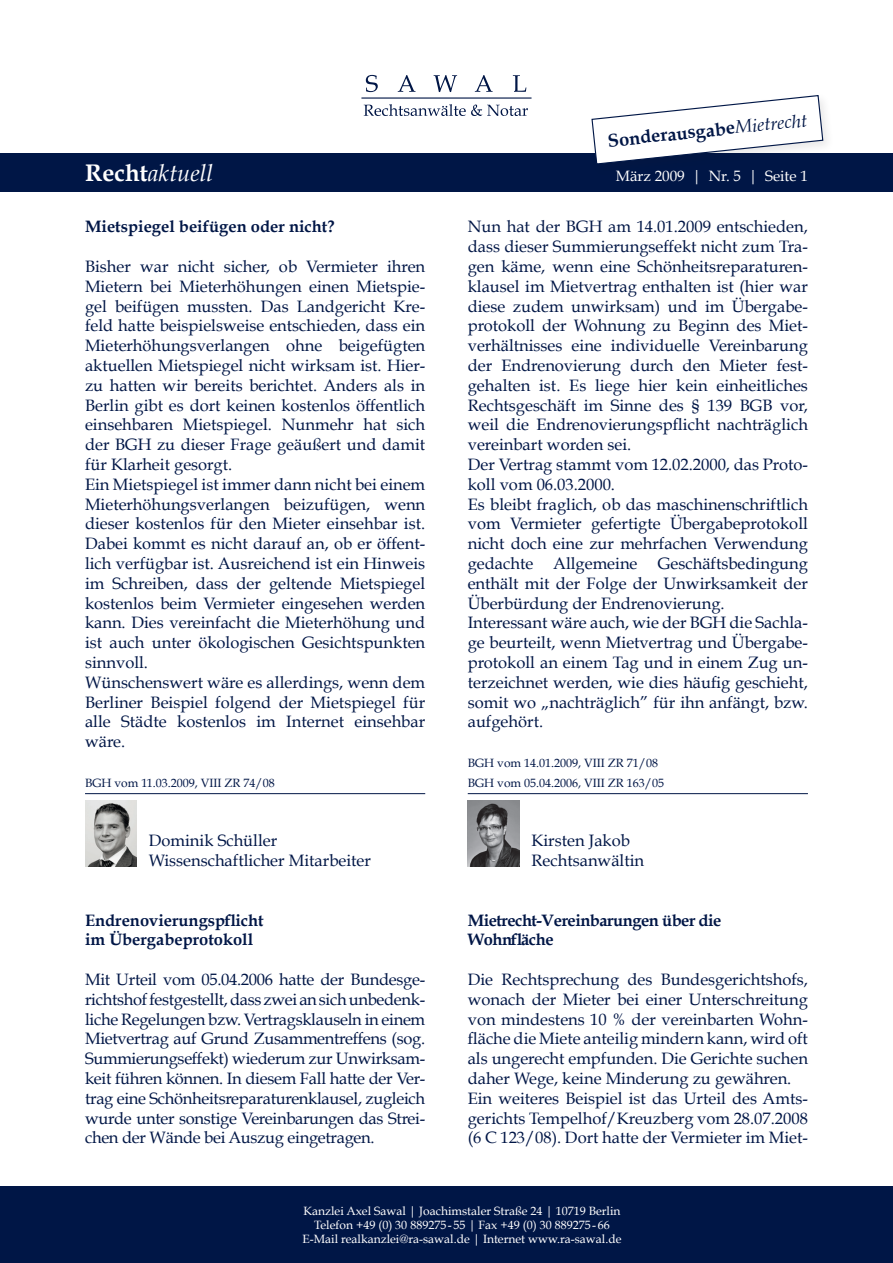
<style>
.page{position:relative;width:893px;height:1263px;background:#fff}
.page>*{position:absolute;margin:0;border:0;box-sizing:border-box;transform-origin:0 0}
.t1{font:italic 24px "Book Antiqua";color:#fff}
.t2{font:700 18.3px "Book Antiqua";color:#001646}
.t3{font:16.5px/19.8px "Book Antiqua";color:#001646}
.t4{font:700 16.5px/19.8px "Book Antiqua";color:#001646}
.t5{font:700 16.5px/19.8px "Book Antiqua";letter-spacing:-.03em;color:#001646}
.t6{font:15px "Book Antiqua";color:#fff}
.t7{font:12px/14.4px "Book Antiqua";color:#fff;text-align:center}
.t8{font:12px/19.8px "Book Antiqua";color:#001646}
.s1{font-weight:400;font-style:italic}
.s2{font-weight:700;font-style:normal}
</style>
<div class="page">
<div style="left:0;top:153px;width:893px;height:38px;background:#001646"></div>
<div style="left:0;top:1186px;width:893px;height:77px;background:#001646"></div>
<hr style="left:361px;top:97px;width:170px;height:2px;background:#001646">
<svg style="left:366px;top:75px;width:160px;height:17px"></svg>
<svg style="left:364px;top:104px;width:164px;height:12px"></svg>
<div style="left:587px;top:91px;width:248px;height:85px;background:#231f20;opacity:.1"></div>
<svg style="left:591px;top:94px;width:233px;height:71px"></svg>
<hr style="left:85px;top:793px;width:340px;height:1px;background:#001646">
<hr style="left:468px;top:793px;width:340px;height:1px;background:#001646">
<img style="left:85px;top:800px;width:51px;height:66px">
<img style="left:468px;top:800px;width:51px;height:66px">
<p class="t2" style="left:607px;top:130px;width:201px;rotate:-6deg">Sonderausgabe<span class="s1">Mietrecht</span></p>
<h1 class="t1" style="left:85px;top:159px;width:129px"><span class="s2">Recht</span>aktuell</h1>
<p class="t6" style="left:616px;top:167px;width:194px">März 2009 | Nr. 5 | Seite 1</p>
<p class="t4" style="left:85px;top:217px;width:251px">Mietspiegel beifügen oder nicht?</p>
<p class="t3" style="left:85px;top:257px;width:342px">Bisher war nicht sicher, ob Vermieter ihren Mietern bei Mieterhöhungen einen Mietspie&shy;gel beifügen mussten. Das Landgericht Kre&shy;feld hatte beispielsweise entschieden, dass ein Mieterhöhungsverlangen ohne beigefügten aktuellen Mietspiegel nicht wirksam ist. Hier&shy;zu hatten wir bereits berichtet. Anders als in Berlin gibt es dort keinen kostenlos öffentlich einsehbaren Mietspiegel. Nunmehr hat sich der BGH zu dieser Frage geäußert und damit für Klarheit gesorgt.<br>Ein Mietspiegel ist immer dann nicht bei einem Mieterhöhungsverlangen beizufügen, wenn dieser kostenlos für den Mieter einsehbar ist.<br>Dabei kommt es nicht darauf an, ob er öffent&shy;lich verfügbar ist. Ausreichend ist ein Hinweis im Schreiben, dass der geltende Mietspiegel kostenlos beim Vermieter eingesehen werden kann. Dies vereinfacht die Mieterhöhung und ist auch unter ökologischen Gesichtspunkten sinnvoll.<br>Wünschenswert wäre es allerdings, wenn dem Berliner Beispiel folgend der Mietspiegel für alle Städte kostenlos im Internet einsehbar wäre.</p>
<p class="t8" style="left:85px;top:773px;width:191px">BGH vom 11.03.2009, VIII ZR 74/08</p>
<p class="t3" style="left:149px;top:831px;width:224px">Dominik Schüller<br>Wissenschaftlicher Mitarbeiter</p>
<p class="t4" style="left:85px;top:910px;width:180px">Endrenovierungspflicht im Übergabeprotokoll</p>
<p class="t3" style="left:85px;top:969px;width:342px;text-align:justify">Mit Urteil vom 05.04.2006 hatte der Bundesge&shy;richtshof festgestellt, dass zwei an sich unbedenk&shy;liche Regelungen bzw. Vertragsklauseln in einem Mietvertrag auf Grund Zusammentreffens (sog.<br>Summierungseffekt) wiederum zur Unwirksam&shy;keit führen können. In diesem Fall hatte der Ver&shy;trag eine Schönheitsreparaturenklausel, zugleich wurde unter sonstige Vereinbarungen das Strei&shy;chen der Wände bei Auszug eingetragen.</p>
<p class="t3" style="left:468px;top:217px;width:342px">Nun hat der BGH am 14.01.2009 entschieden, dass dieser Summierungseffekt nicht zum Tra&shy;gen käme, wenn eine Schönheitsreparaturen&shy;klausel im Mietvertrag enthalten ist (hier war diese zudem unwirksam) und im Übergabe&shy;protokoll der Wohnung zu Beginn des Miet&shy;verhältnisses eine individuelle Vereinbarung der Endrenovierung durch den Mieter fest&shy;gehalten ist. Es liege hier kein einheitliches Rechtsgeschäft im Sinne des § 139 BGB vor, weil die Endrenovierungspflicht nachträglich vereinbart worden sei.<br>Der Vertrag stammt vom 12.02.2000, das Proto&shy;koll vom 06.03.2000.<br>Es bleibt fraglich, ob das maschinenschriftlich vom Vermieter gefertigte Übergabeprotokoll nicht doch eine zur mehrfachen Verwendung gedachte Allgemeine Geschäftsbedingung enthält mit der Folge der Unwirksamkeit der Überbürdung der Endrenovierung.<br>Interessant wäre auch, wie der BGH die Sachla&shy;ge beurteilt, wenn Mietvertrag und Übergabe&shy;protokoll an einem Tag und in einem Zug un&shy;terzeichnet werden, wie dies häufig geschieht, somit wo „nachträglich” für ihn anfängt, bzw. aufgehört.</p>
<p class="t8" style="left:468px;top:753px;width:198px">BGH vom 14.01.2009, VIII ZR 71/08<br>BGH vom 05.04.2006, VIII ZR 163/05</p>
<p class="t3" style="left:531px;top:831px;width:114px">Kirsten Jakob<br>Rechtsanwältin</p>
<p class="t5" style="left:468px;top:910px;width:255px">Mietrecht-Vereinbarungen über die<br>Wohnfläche</p>
<p class="t3" style="left:468px;top:969px;width:342px">Die Rechtsprechung des Bundesgerichtshofs, wonach der Mieter bei einer Unterschreitung von mindestens 10 % der vereinbarten Wohn&shy;fläche die Miete anteilig mindern kann, wird oft als ungerecht empfunden. Die Gerichte suchen daher Wege, keine Minderung zu gewähren.<br>Ein weiteres Beispiel ist das Urteil des Amts&shy;gerichts Tempelhof/Kreuzberg vom 28.07.2008 (6 C 123/08). Dort hatte der Vermieter im Miet-</p>
<p class="t7" style="left:303px;top:1203px;width:320px">Kanzlei Axel Sawal | Joachimstaler Straße 24 | 10719 Berlin<br>Telefon +49 (0) 30 889275 - 55 | Fax +49 (0) 30 889275- 66<br>E-Mail realkanzlei@ra-sawal.de | Internet www.ra-sawal.de</p>
</div>
